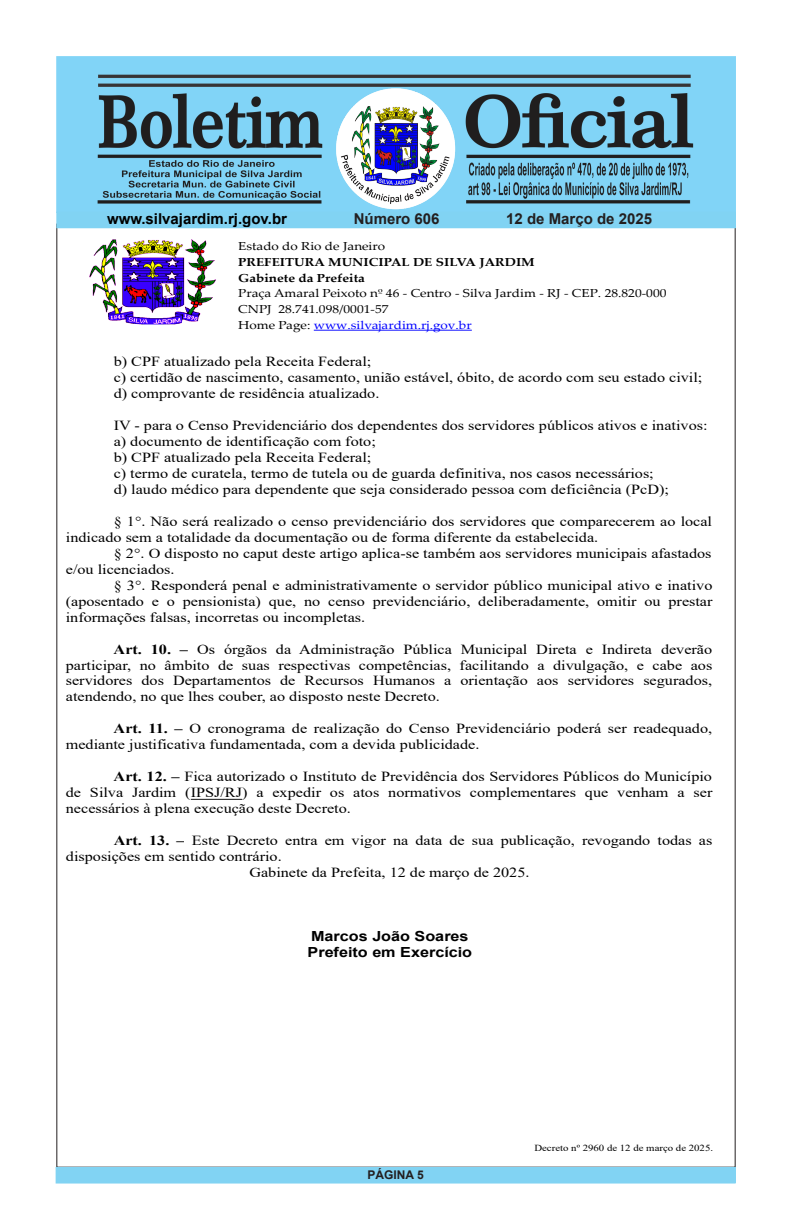
<style>
.page{position:relative;width:792px;height:1224px;background:#fff}
.page>*{position:absolute;margin:0;border:0;box-sizing:border-box;transform-origin:0 0}
.t1{font:700 15px "Arial";color:#000}
.t2{font:700 15px "Arial";color:#231f20}
.t3{font:13.9px/16px "Times New Roman";color:#000;scale:1.17 1}
.t4{font:700 13.9px/16px "Arial";color:#000;scale:1.17 1}
.t5{font:700 12px "Arial";color:#231f20}
.t6{font:11.6px/15.6px "Palatino Linotype";color:#000;scale:1.17 1}
.t7{font:9.3px "Times New Roman";color:#000;scale:1.17 1}
.s1{font-weight:700}
.s2{color:#00f}
</style>
<div class="page">
<img style="left:57px;top:57px;width:678px;height:155px">
<div style="left:56px;top:1167px;width:679px;height:16px;background:#81d3f3"></div>
<div style="left:57px;top:212px;width:678px;height:16px;background:#81d3f3"></div>
<hr style="left:314px;top:330px;width:158px;height:1px;background:#00f">
<hr style="left:191px;top:799px;width:51px;height:1px;background:#000">
<img style="left:89px;top:239px;width:127px;height:85px">
<p class="t1" style="left:107px;top:208px;width:182px">www.silvajardim.rj.gov.br</p>
<p class="t2" style="left:354px;top:208px;width:87px">Número 606</p>
<p class="t2" style="left:506px;top:208px;width:147px">12 de Março de 2025</p>
<p class="t6" style="left:238px;top:240px;width:368px">Estado do Rio de Janeiro<br><span class="s1">PREFEITURA MUNICIPAL DE SILVA JARDIM<br>Gabinete da Prefeita<br></span>Praça Amaral Peixoto nº 46 - Centro - Silva Jardim - RJ - CEP. 28.820-000<br>CNPJ 28.741.098/0001-57<br>Home Page: <span class="s2">www.silvajardim.rj.gov.br</span></p>
<p class="t3" style="left:114px;top:355px;width:505px">b) CPF atualizado pela Receita Federal;<br>c) certidão de nascimento, casamento, união estável, óbito, de acordo com seu estado civil; d) comprovante de residência atualizado.</p>
<p class="t3" style="left:114px;top:418px;width:509px">IV - para o Censo Previdenciário dos dependentes dos servidores públicos ativos e inativos: a) documento de identificação com foto;<br>b) CPF atualizado pela Receita Federal;<br>c) termo de curatela, termo de tutela ou de guarda definitiva, nos casos necessários;<br>d) laudo médico para dependente que seja considerado pessoa com deficiência (PcD);</p>
<p class="t3" style="left:114px;top:514px;width:513px">§ 1°. Não será realizado o censo previdenciário dos servidores que comparecerem ao local</p>
<p class="t3" style="left:66px;top:530px;width:457px">indicado sem a totalidade da documentação ou de forma diferente da estabelecida.</p>
<p class="t3" style="left:114px;top:546px;width:513px">§ 2°. O disposto no caput deste artigo aplica-se também aos servidores municipais afastados</p>
<p class="t3" style="left:66px;top:562px;width:94px">e/ou licenciados.</p>
<p class="t3" style="left:114px;top:578px;width:513px">§ 3°. Responderá penal e administrativamente o servidor público municipal ativo e inativo</p>
<p class="t3" style="left:66px;top:594px;width:554px">(aposentado e o pensionista) que, no censo previdenciário, deliberadamente, omitir ou prestar</p>
<p class="t3" style="left:66px;top:610px;width:257px">informações falsas, incorretas ou incompletas.</p>
<p class="t3" style="left:66px;top:642px;width:554px;text-align:justify;text-indent:48px"><span class="s1">Art. 10. –</span> Os órgãos da Administração Pública Municipal Direta e Indireta deverão participar, no âmbito de suas respectivas competências, facilitando a divulgação, e cabe aos servidores dos Departamentos de Recursos Humanos a orientação aos servidores segurados, atendendo, no que lhes couber, ao disposto neste Decreto.</p>
<p class="t3" style="left:66px;top:722px;width:554px;text-indent:48px"><span class="s1">Art. 11. –</span> O cronograma de realização do Censo Previdenciário poderá ser readequado, mediante justificativa fundamentada, com a devida publicidade.</p>
<p class="t3" style="left:66px;top:770px;width:554px;text-align:justify;text-indent:48px"><span class="s1">Art. 12. –</span> Fica autorizado o Instituto de Previdência dos Servidores Públicos do Município de Silva Jardim (IPSJ/RJ) a expedir os atos normativos complementares que venham a ser necessários à plena execução deste Decreto.</p>
<p class="t3" style="left:114px;top:834px;width:513px"><span class="s1">Art. 13. –</span> Este Decreto entra em vigor na data de sua publicação, revogando todas as</p>
<p class="t3" style="left:66px;top:850px;width:186px">disposições em sentido contrário.</p>
<p class="t3" style="left:249px;top:866px;width:241px">Gabinete da Prefeita, 12 de março de 2025.</p>
<p class="t4" style="left:308px;top:930px;width:142px">Marcos João Soares<br>Prefeito em Exercício</p>
<p class="t5" style="left:368px;top:1166px;width:58px">PÁGINA 5</p>
<p class="t7" style="left:534px;top:1145px;width:154px">Decreto nº 2960 de 12 de março de 2025.</p>
</div>
